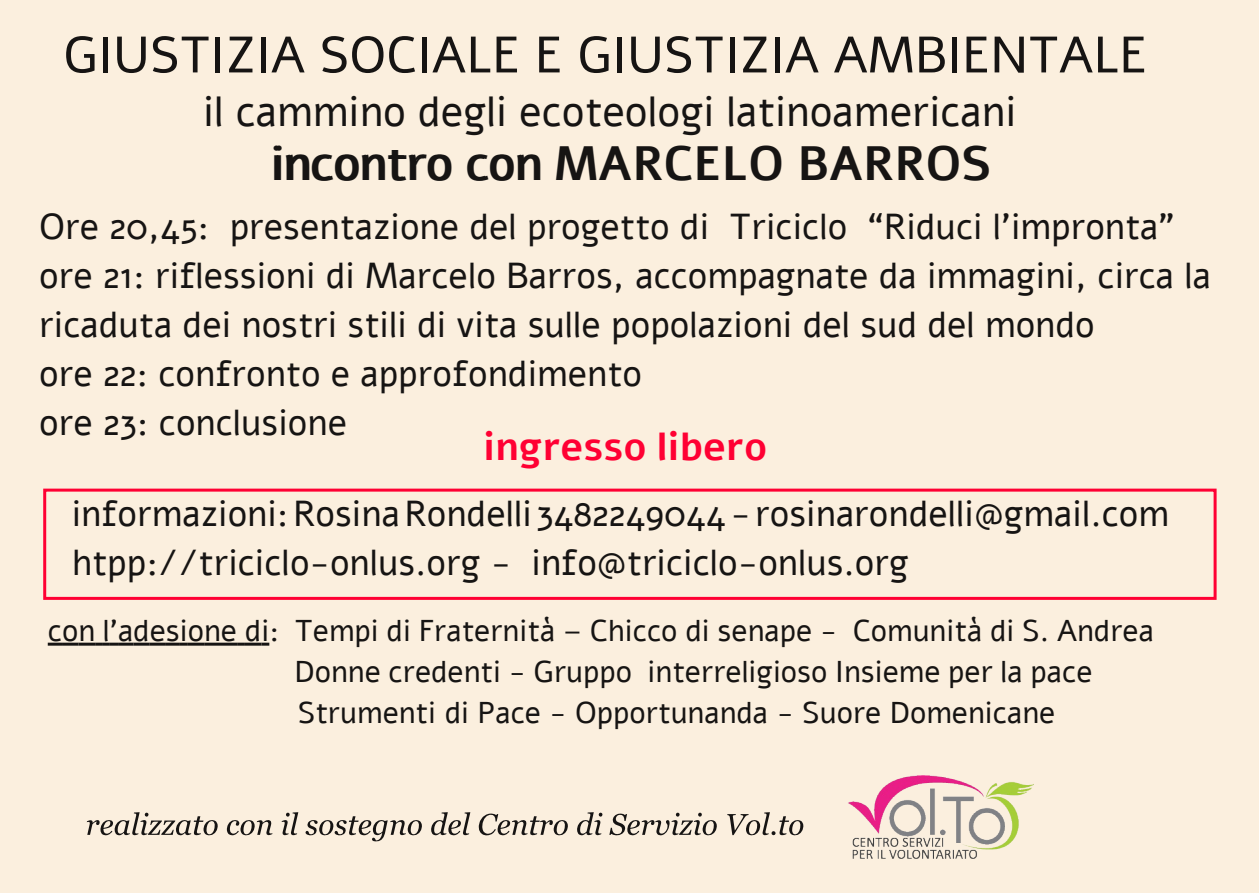
<style>
.page{position:relative;width:1259px;height:893px;background:#fbefde}
.page>*{position:absolute;margin:0;border:0;box-sizing:border-box;transform-origin:0 0}
.t1{font:51px "Alef";color:#161413}
.t2{font:700 48px "Alef";color:#161413}
.t3{font:42px "Alef";color:#161413}
.t4{font:700 39px "Alef";color:#f03}
.t5{font:36px/48.9px "Alef";color:#161413}
.t6{font:30px/40.8px "Alef";color:#161413}
.s1{font-weight:400}
</style>
<div class="page">
<svg style="left:87px;top:812px;width:131px;height:23px"></svg>
<svg style="left:227px;top:820px;width:45px;height:15px"></svg>
<svg style="left:282px;top:812px;width:16px;height:23px"></svg>
<svg style="left:305px;top:816px;width:117px;height:25px"></svg>
<svg style="left:431px;top:812px;width:39px;height:23px"></svg>
<svg style="left:479px;top:814px;width:89px;height:21px"></svg>
<svg style="left:577px;top:812px;width:25px;height:23px"></svg>
<svg style="left:609px;top:813px;width:108px;height:22px"></svg>
<svg style="left:727px;top:812px;width:76px;height:23px"></svg>
<hr style="left:48px;top:643px;width:14px;height:3px;background:#161413">
<hr style="left:62px;top:643px;width:16px;height:3px;background:#161413">
<hr style="left:78px;top:643px;width:17px;height:3px;background:#161413">
<svg style="left:95px;top:643px;width:23px;height:3px"></svg>
<hr style="left:118px;top:643px;width:15px;height:3px;background:#161413">
<hr style="left:133px;top:643px;width:17px;height:3px;background:#161413">
<hr style="left:150px;top:643px;width:16px;height:3px;background:#161413">
<hr style="left:166px;top:643px;width:14px;height:3px;background:#161413">
<svg style="left:180px;top:643px;width:8px;height:3px"></svg>
<hr style="left:188px;top:643px;width:16px;height:3px;background:#161413">
<hr style="left:204px;top:643px;width:17px;height:3px;background:#161413">
<hr style="left:221px;top:643px;width:16px;height:3px;background:#161413">
<svg style="left:237px;top:643px;width:8px;height:3px"></svg>
<hr style="left:245px;top:643px;width:16px;height:3px;background:#161413">
<svg style="left:261px;top:643px;width:8px;height:3px"></svg>
<img style="left:848px;top:775px;width:185px;height:83px">
<div style="left:43px;top:489px;width:1173px;height:111px;border:3px solid #f03"></div>
<h1 class="t1" style="left:63px;top:21px;width:1085px">GIUSTIZIA SOCIALE E GIUSTIZIA AMBIENTALE</h1>
<p class="t3" style="left:203px;top:84px;width:815px">il cammino degli ecoteologi latinoamericani</p>
<h2 class="t2" style="left:273px;top:132px;width:720px"><span class="s1">incontro con</span> MARCELO BARROS</h2>
<p class="t5" style="left:39px;top:202px;width:1173px">Ore 20,45: presentazione del progetto di Triciclo “Riduci l’impronta” ore 21: riflessioni di Marcelo Barros, accompagnate da immagini, circa la ricaduta dei nostri stili di vita sulle popolazioni del sud del mondo<br>ore 22: confronto e approfondimento<br>ore 23: conclusione</p>
<p class="t4" style="left:483px;top:421px;width:285px">ingresso libero</p>
<p class="t5" style="left:72px;top:490px;width:1098px">informazioni:RosinaRondelli 3482249044-rosinarondelli@gmail.com htpp://triciclo-onlus.org - info@triciclo-onlus.org</p>
<p class="t6" style="left:295px;top:611px;width:861px;text-indent:-247px">con l'adesione di: Tempi di Fraternità – Chicco di senape - Comunità di S. Andrea<br>Donne credenti - Gruppo interreligioso Insieme per la pace<br>Strumenti di Pace - Opportunanda - Suore Domenicane</p>
</div>
